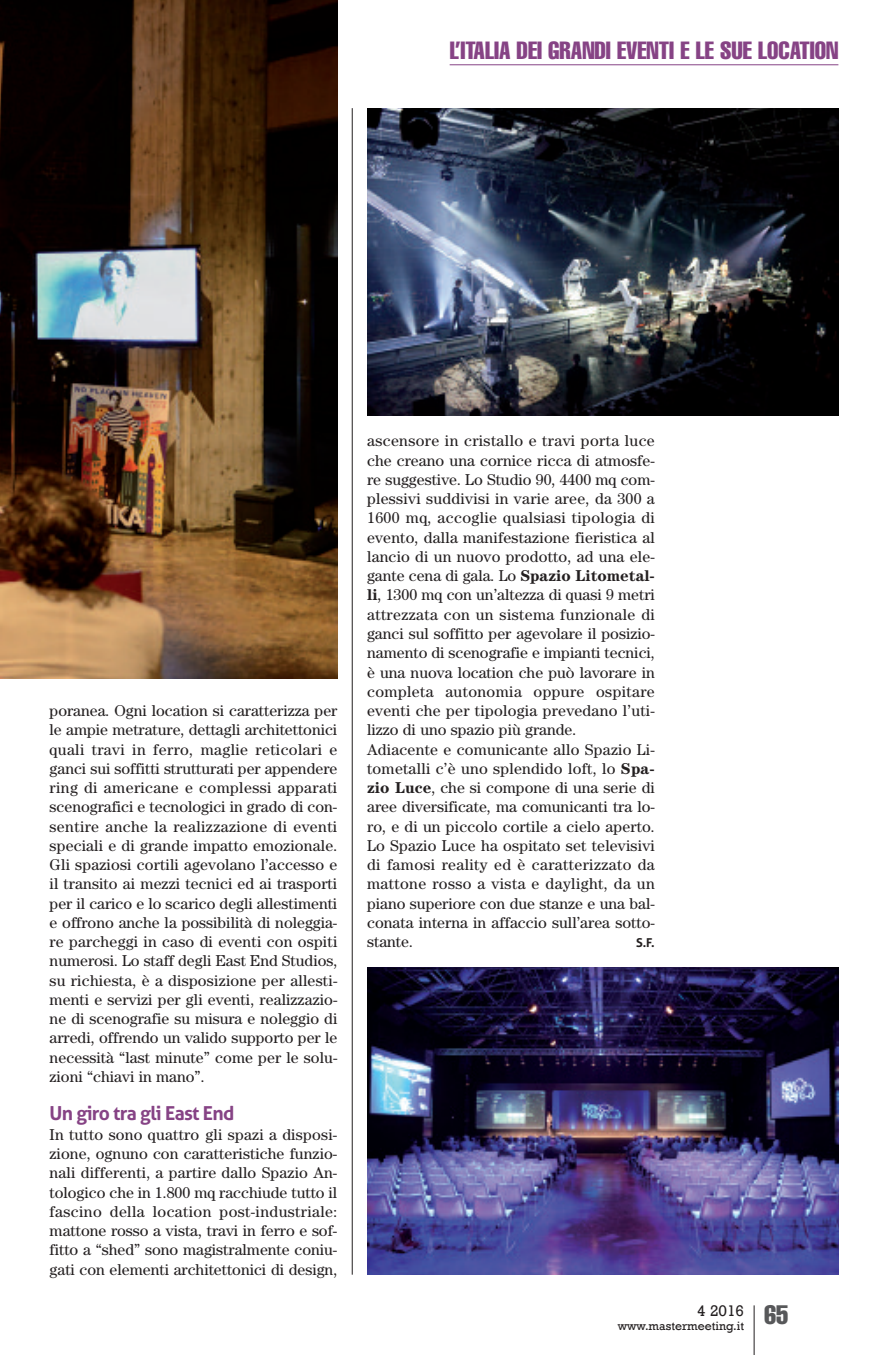
<style>
.page{position:relative;width:893px;height:1355px;background:#fff}
.page>*{position:absolute;margin:0;border:0;box-sizing:border-box;transform-origin:0 0}
.t1{font:extra-condensed 24.5px "Helvetica";color:#864385}
.t2{font:700 19.25px "Aller";letter-spacing:-.035em;color:#864385}
.t3{font:15.75px/19.2px "Century";letter-spacing:.005em;color:#231f20;text-align:justify}
.t4{font:15.75px "Rockwell";color:#231f20}
.t5{font:12.25px "Rockwell";color:#231f20}
.t6{font:700 12.25px "Aller";color:#231f20}
.s1{font-weight:700}
</style>
<div class="page">
<img style="left:0;top:0;width:337px;height:678px">
<hr style="left:754px;top:1305px;width:1px;height:49px;background:#231f20">
<hr style="left:450px;top:64px;width:388px;height:1px;background:#864385">
<hr style="left:352px;top:108px;width:1px;height:1166px;background:#231f20">
<img style="left:367px;top:108px;width:471px;height:307px">
<img style="left:367px;top:967px;width:471px;height:307px">
<h1 class="t1" style="left:450px;top:42px;width:390px">L’ITALIA DEI GRANDI EVENTI E LE SUE LOCATION</h1>
<p class="t3" style="left:50px;top:702px;width:289px">poranea. Ogni location si caratterizza per le ampie metrature, dettagli architettonici quali travi in ferro, maglie reticolari e ganci sui soffitti strutturati per appendere ring di americane e complessi apparati scenografici e tecnologici in grado di con&shy;sentire anche la realizzazione di eventi speciali e di grande impatto emozionale.<br>Gli spaziosi cortili agevolano l’accesso e il transito ai mezzi tecnici ed ai trasporti per il carico e lo scarico degli allestimenti e offrono anche la possibilità di noleggia&shy;re parcheggi in caso di eventi con ospiti numerosi. Lo staff degli East End Studios, su richiesta, è a disposizione per allesti&shy;menti e servizi per gli eventi, realizzazio&shy;ne di scenografie su misura e noleggio di arredi, offrendo un valido supporto per le necessità “last minute” come per le solu&shy;zioni “chiavi in mano”.</p>
<p class="t2" style="left:50px;top:1102px;width:186px">Un giro tra gli East End</p>
<p class="t3" style="left:50px;top:1125px;width:289px">In tutto sono quattro gli spazi a disposi&shy;zione, ognuno con caratteristiche funzio&shy;nali differenti, a partire dallo Spazio An&shy;tologico che in 1.800 mq racchiude tutto il fascino della location post-industriale: mattone rosso a vista, travi in ferro e sof&shy;fitto a “shed” sono magistralmente coniu&shy;gati con elementi architettonici di design,</p>
<p class="t3" style="left:367px;top:433px;width:289px;text-align:left">ascensore in cristallo e travi porta luce che creano una cornice ricca di atmosfe&shy;re suggestive. Lo Studio 90, 4400 mq com&shy;plessivi suddivisi in varie aree, da 300 a 1600 mq, accoglie qualsiasi tipologia di evento, dalla manifestazione fieristica al lancio di un nuovo prodotto, ad una ele&shy;gante cena di gala. Lo <span class="s1">Spazio Litometal&shy;li</span>, 1300 mq con un’altezza di quasi 9 metri attrezzata con un sistema funzionale di ganci sul soffitto per agevolare il posizio&shy;namento di scenografie e impianti tecnici, è una nuova location che può lavorare in completa autonomia oppure ospitare eventi che per tipologia prevedano l’uti&shy;lizzo di uno spazio più grande.<br>Adiacente e comunicante allo Spazio Li&shy;tometalli c’è uno splendido loft, lo <span class="s1">Spa&shy;zio Luce</span>, che si compone di una serie di aree diversificate, ma comunicanti tra lo&shy;ro, e di un piccolo cortile a cielo aperto.<br>Lo Spazio Luce ha ospitato set televisivi di famosi reality ed è caratterizzato da mattone rosso a vista e daylight, da un piano superiore con due stanze e una bal&shy;conata interna in affaccio sull’area sotto&shy;stante.</p>
<p class="t6" style="left:636px;top:935px;width:20px">S.F.</p>
<p class="t5" style="left:618px;top:1318px;width:172px">www.mastermeeting.it <sup>65</sup></p>
<p class="t4" style="left:697px;top:1300px;width:49px">4 2016</p>
</div>
